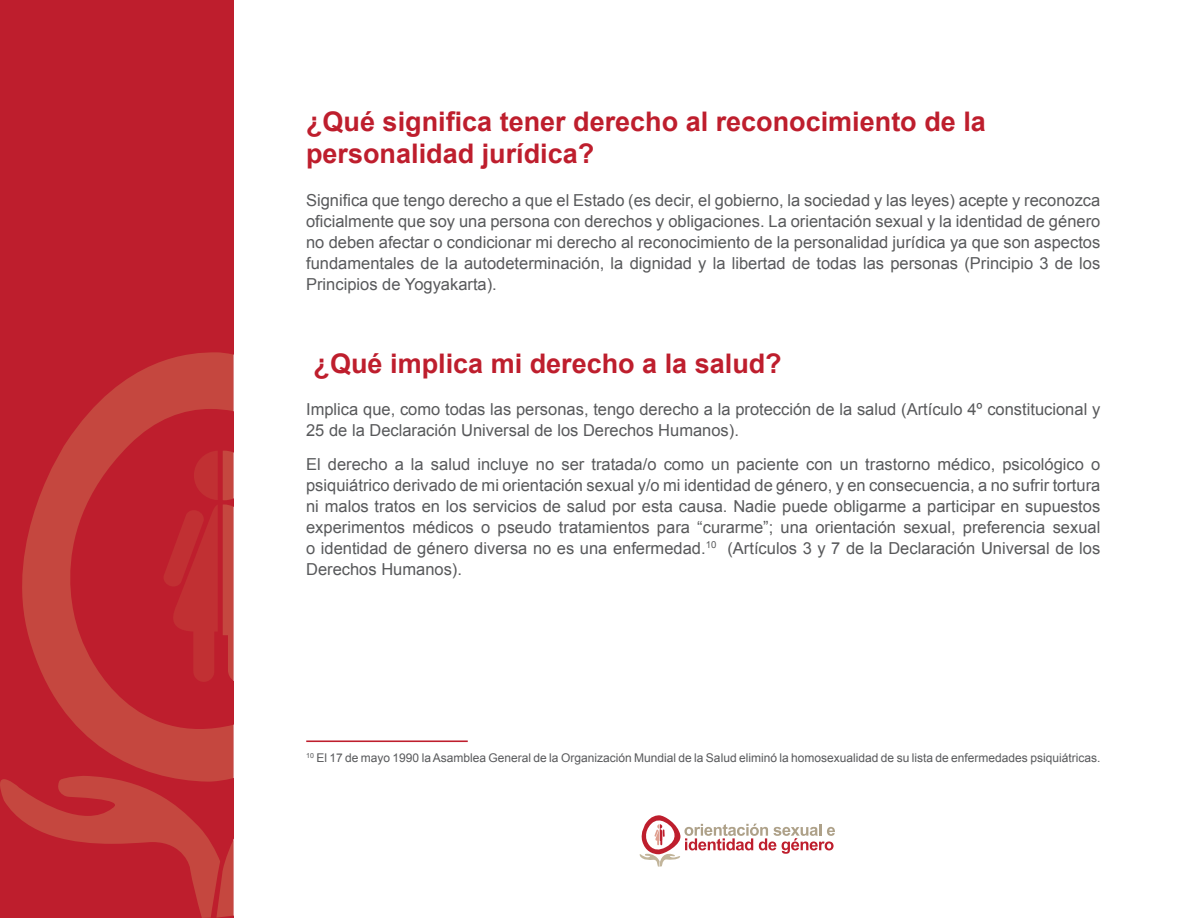
<style>
.page{position:relative;width:1188px;height:918px;background:#fff}
.page>*{position:absolute;margin:0;border:0;box-sizing:border-box;transform-origin:0 0}
.t1{font:700 27px/32.4px "Arial";color:#be1e2d}
.t2{font:16.5px/21px "Arial";color:#58595b;text-align:justify}
.t3{font:12px "Arial";color:#58595b}
</style>
<div class="page">
<svg style="left:639px;top:815px;width:196px;height:52px"></svg>
<div style="left:0;top:0;width:233px;height:918px;background:#be1e2d"></div>
<svg style="left:0;top:778px;width:234px;height:140px"></svg>
<svg style="left:1px;top:352px;width:232px;height:430px"></svg>
<svg style="left:164px;top:451px;width:70px;height:231px"></svg>
<hr style="left:306px;top:740px;width:162px;height:2px;background:#be1e2d">
<h1 class="t1" style="left:306px;top:106px;width:681px">¿Qué significa tener derecho al reconocimiento de la personalidad jurídica?</h1>
<p class="t2" style="left:306px;top:189px;width:796px">Significa que tengo derecho a que el Estado (es decir, el gobierno, la sociedad y las leyes) acepte y reconozca oficialmente que soy una persona con derechos y obligaciones. La orientación sexual y la identidad de género no deben afectar o condicionar mi derecho al reconocimiento de la personalidad jurídica ya que son aspectos fundamentales de la autodeterminación, la dignidad y la libertad de todas las personas (Principio 3 de los Principios de Yogyakarta).</p>
<h1 class="t1" style="left:314px;top:348px;width:470px">¿Qué implica mi derecho a la salud?</h1>
<p class="t2" style="left:306px;top:399px;width:796px">Implica que, como todas las personas, tengo derecho a la protección de la salud (Artículo 4º constitucional y<br>25 de la Declaración Universal de los Derechos Humanos).</p>
<p class="t2" style="left:306px;top:454px;width:796px">El derecho a la salud incluye no ser tratada/o como un paciente con un trastorno médico, psicológico o psiquiátrico derivado de mi orientación sexual y/o mi identidad de género, y en consecuencia, a no sufrir tortura ni malos tratos en los servicios de salud por esta causa. Nadie puede obligarme a participar en supuestos experimentos médicos o pseudo tratamientos para “curarme”; una orientación sexual, preferencia sexual o identidad de género diversa no es una enfermedad.<sup>10</sup> (Artículos 3 y 7 de la Declaración Universal de los Derechos Humanos).</p>
<p class="t3" style="left:306px;top:750px;width:796px"><sup>10</sup> El 17 de mayo 1990 la Asamblea General de la Organización Mundial de la Salud eliminó la homosexualidad de su lista de enfermedades psiquiátricas.</p>
</div>
